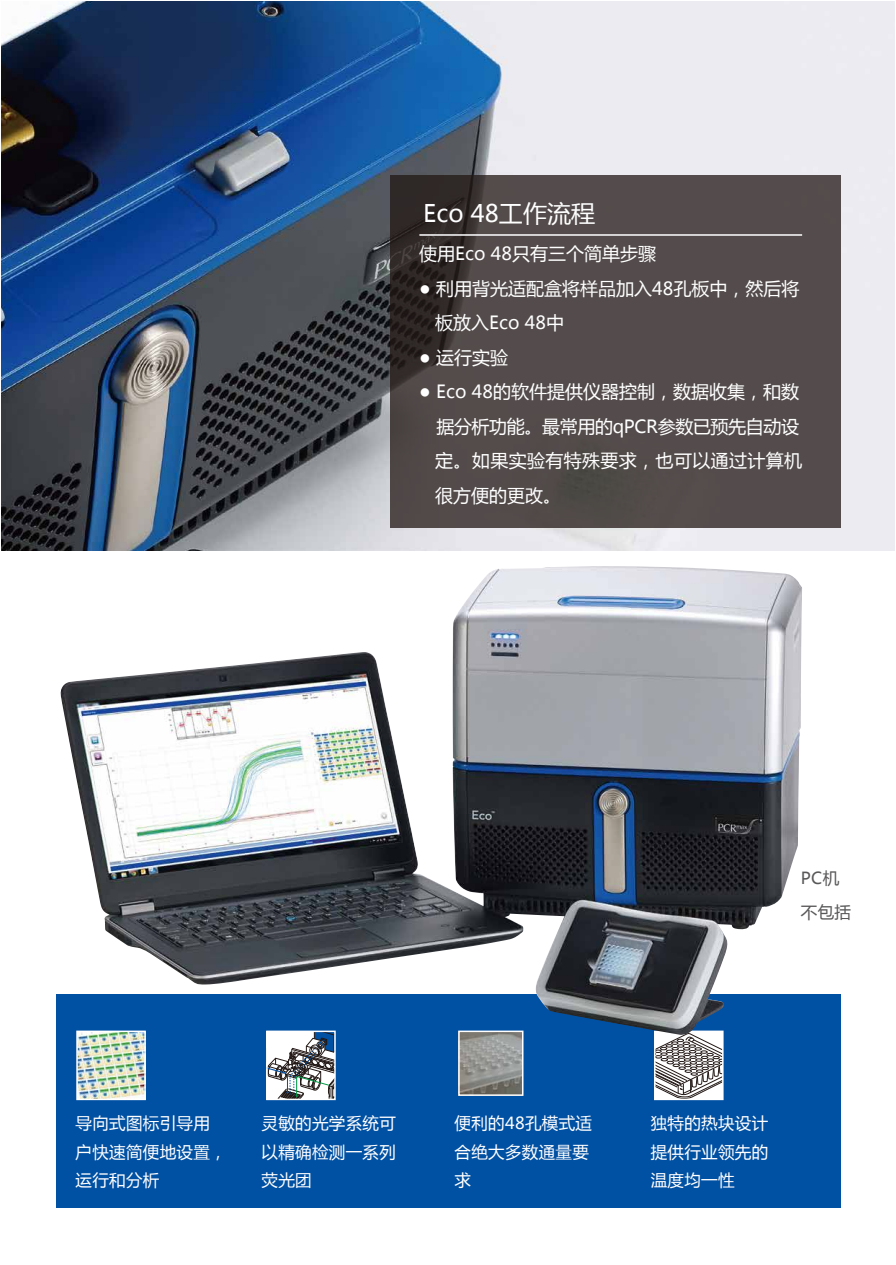
<style>
.page{position:relative;width:896px;height:1265px;background:#fff}
.page>*{position:absolute;margin:0;border:0;box-sizing:border-box;transform-origin:0 0}
.t1{font:24px "Microsoft Ya Hei";color:#fff}
.t2{font:18px/34.5px "Microsoft Ya Hei";color:#fff}
.t3{font:16.5px/28.5px "Microsoft Ya Hei";letter-spacing:.02em;color:#fff}
.t4{font:16.5px/34.5px "Microsoft Ya Hei";letter-spacing:.02em;color:#595757}
</style>
<div class="page">
<img style="left:2px;top:2px;width:893px;height:548px">
<svg style="left:390px;top:176px;width:451px;height:352px;background:#4f4847"></svg>
<hr style="left:419px;top:234px;width:383px;height:2px;background:#fff">
<div style="left:56px;top:994px;width:784px;height:213px;background:#0050a3"></div>
<img style="left:461px;top:1035px;width:59px;height:57px">
<div style="left:458px;top:1030px;width:65px;height:65px;border:2px solid #fff"></div>
<svg style="left:269px;top:1035px;width:64px;height:62px;background:#a6aaad"></svg>
<div style="left:266px;top:1030px;width:70px;height:70px;border:2px solid #fff"></div>
<svg style="left:657px;top:1035px;width:63px;height:62px;background:#afacab"></svg>
<div style="left:654px;top:1030px;width:69px;height:70px;border:2px solid #fff"></div>
<img style="left:79px;top:1035px;width:64px;height:62px">
<div style="left:76px;top:1030px;width:70px;height:70px;border:2px solid #fff"></div>
<img style="left:60px;top:566px;width:742px;height:469px">
<h1 class="t1" style="left:423px;top:197px;width:173px">Eco 48工作流程</h1>
<p class="t2" style="left:419px;top:236px;width:238px">使用Eco 48只有三个简单步骤</p>
<p class="t2" style="left:435px;top:270px;width:366px;text-indent:-16px">● 利用背光适配盒将样品加入48孔板中，然后将板放入Eco 48中</p>
<p class="t2" style="left:419px;top:339px;width:91px">● 运行实验</p>
<p class="t2" style="left:435px;top:374px;width:368px;text-indent:-16px">● Eco 48的软件提供仪器控制，数据收集，和数据分析功能。最常用的qPCR参数已预先自动设定。如果实验有特殊要求，也可以通过计算机很方便的更改。</p>
<p class="t4" style="left:801px;top:860px;width:52px">PC机不包括</p>
<p class="t3" style="left:76px;top:1108px;width:153px">导向式图标引导用户快速简便地设置，运行和分析</p>
<p class="t3" style="left:262px;top:1108px;width:136px;text-align:justify">灵敏的光学系统可以精确检测一系列荧光团</p>
<p class="t3" style="left:455px;top:1108px;width:139px">便利的48孔模式适合绝大多数通量要求</p>
<p class="t3" style="left:651px;top:1108px;width:119px;text-align:justify">独特的热块设计提供行业领先的温度均一性</p>
</div>
